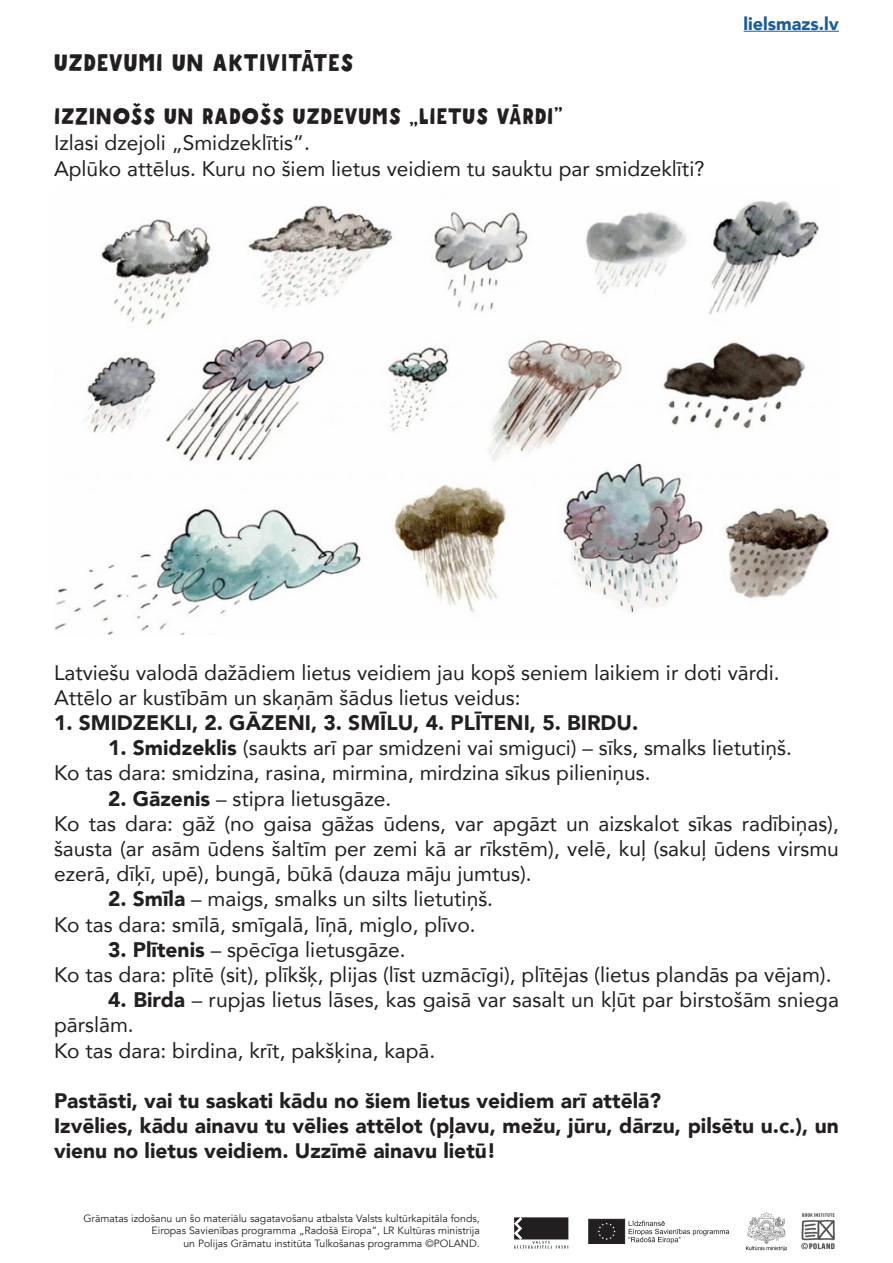
<style>
.page{position:relative;width:893px;height:1263px;background:#fff}
.page>*{position:absolute;margin:0;border:0;box-sizing:border-box;transform-origin:0 0}
.t1{font:24px "Mrs Lollipop";color:#231f20}
.t2{font:22.5px "Mrs Lollipop";color:#231f20}
.t3{font:21px/25.2px "Avenir";color:#231f20}
.t4{font:900 21px/25.2px "Avenir";color:#231f20}
.t5{font:900 18px "Avenir";color:#175d9e}
.t6{font:10.5px/12.6px "Avenir";color:#231f20;text-align:right}
.s1{font-weight:900}
</style>
<div class="page">
<hr style="left:744px;top:31px;width:95px;height:1px;background:#175d9e">
<svg style="left:514px;top:1217px;width:54px;height:31px"></svg>
<div style="left:589px;top:1219px;width:36px;height:24px;background:#231f20;border:1px solid #231f20"></div>
<svg style="left:598px;top:1222px;width:18px;height:18px"></svg>
<svg style="left:628px;top:1221px;width:101px;height:22px"></svg>
<img style="left:801px;top:1213px;width:34px;height:37px">
<img style="left:746px;top:1213px;width:41px;height:37px">
<img style="left:54px;top:201px;width:776px;height:433px">
<p class="t1" style="left:54px;top:47px;width:302px">UZDEVUMI UN AKTIVITĀTES</p>
<p class="t2" style="left:54px;top:102px;width:511px">IZZINOŠS UN RADOŠS UZDEVUMS „LIETUS VĀRDI”</p>
<p class="t3" style="left:54px;top:130px;width:652px">Izlasi dzejoli „Smidzeklītis”.<br>Aplūko attēlus. Kuru no šiem lietus veidiem tu sauktu par smidzeklīti?</p>
<p class="t5" style="left:744px;top:8px;width:97px">lielsmazs.lv</p>
<p class="t3" style="left:54px;top:659px;width:727px">Latviešu valodā dažādiem lietus veidiem jau kopš seniem laikiem ir doti vārdi.<br>Attēlo ar kustībām un skaņām šādus lietus veidus:</p>
<p class="t4" style="left:54px;top:709px;width:586px">1. SMIDZEKLI, 2. GĀZENI, 3. SMĪLU, 4. PLĪTENI, 5. BIRDU.</p>
<p class="t3" style="left:54px;top:735px;width:739px;text-indent:54px"><span class="s1">1. Smidzeklis</span> (saukts arī par smidzeni vai smiguci) – sīks, smalks lietutiņš.<br>Ko tas dara: smidzina, rasina, mirmina, mirdzina sīkus pilieniņus.</p>
<p class="t3" style="left:54px;top:785px;width:786px;text-indent:54px"><span class="s1">2. Gāzenis</span> – stipra lietusgāze.<br>Ko tas dara: gāž (no gaisa gāžas ūdens, var apgāzt un aizskalot sīkas radībiņas), šausta (ar asām ūdens šaltīm per zemi kā ar rīkstēm), velē, kuļ (sakuļ ūdens virsmu ezerā, dīķī, upē), bungā, būkā (dauza māju jumtus).</p>
<p class="t3" style="left:54px;top:886px;width:441px;text-indent:54px"><span class="s1">2. Smīla</span> – maigs, smalks un silts lietutiņš.<br>Ko tas dara: smīlā, smīgalā, līņā, miglo, plīvo.</p>
<p class="t3" style="left:54px;top:936px;width:779px;text-indent:54px"><span class="s1">3. Plītenis</span> – spēcīga lietusgāze.<br>Ko tas dara: plītē (sit), plīkšķ, plijas (līst uzmācīgi), plītējas (lietus plandās pa vējam).</p>
<p class="t3" style="left:54px;top:987px;width:786px;text-indent:54px"><span class="s1">4. Birda</span> – rupjas lietus lāses, kas gaisā var sasalt un kļūt par birstošām sniega pārslām.<br>Ko tas dara: birdina, krīt, pakšķina, kapā.</p>
<p class="t4" style="left:54px;top:1087px;width:786px">Pastāsti, vai tu saskati kādu no šiem lietus veidiem arī attēlā?<br>Izvēlies, kādu ainavu tu vēlies attēlot (pļavu, mežu, jūru, dārzu, pilsētu u.c.), un vienu no lietus veidiem. Uzzīmē ainavu lietū!</p>
<p class="t6" style="left:83px;top:1212px;width:398px">Grāmatas izdošanu un šo materiālu sagatavošanu atbalsta Valsts kultūrkapitāla fonds,<br>Eiropas Savienības programma „Radošā Eiropa”, LR Kultūras ministrija<br>un Polijas Grāmatu institūta Tulkošanas programma ©POLAND.</p>
</div>
